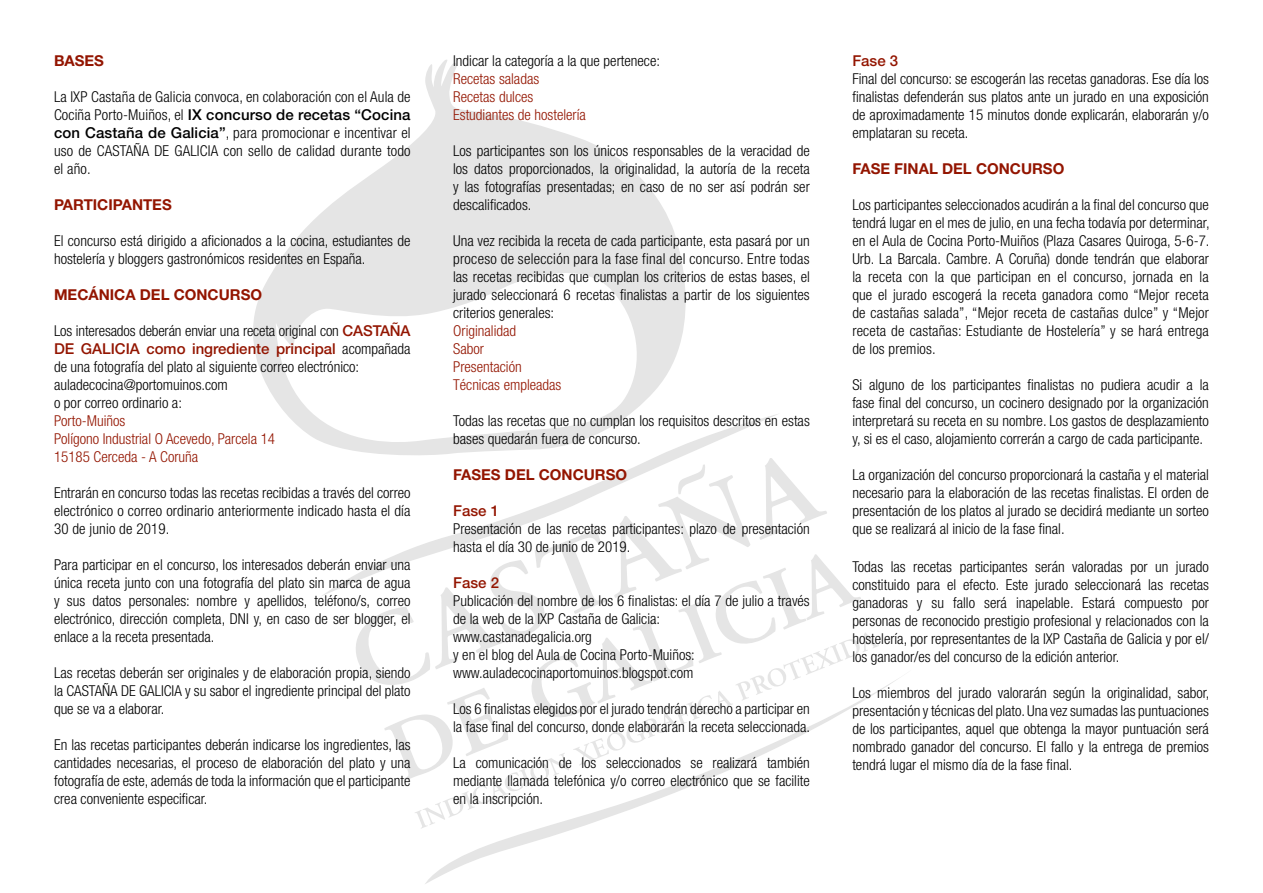
<style>
.page{position:relative;width:1263px;height:893px;background:#fff}
.page>*{position:absolute;margin:0;border:0;box-sizing:border-box;transform-origin:0 0}
.t1{font:300 condensed 15px/18px "Helvetica Neue LT";color:#000;text-align:justify}
.t2{font:300 condensed 15px/18px "Helvetica Neue LT";color:#931501}
.t3{font:700 15px "Helvetica Neue LT";color:#931501}
.t4{font:500 15px "Helvetica Neue LT";color:#931501}
.s1{font-weight:500;font-stretch:normal}
.s2{font-weight:500;font-stretch:normal;color:#931501}
</style>
<div class="page">
<svg style="left:253px;top:60px;width:433px;height:381px"></svg>
<svg style="left:320px;top:413px;width:458px;height:183px"></svg>
<svg style="left:425px;top:678px;width:474px;height:206px"></svg>
<svg style="left:354px;top:458px;width:525px;height:371px"></svg>
<p class="t3" style="left:54px;top:51px;width:52px">BASES</p>
<p class="t1" style="left:54px;top:87px;width:358px">La IXP Castaña de Galicia convoca, en colaboración con el Aula de Cociña Porto-Muiños, el <span class="s1">IX concurso de recetas “Cocina con Castaña de Galicia”</span>, para promocionar e incentivar el uso de CASTAÑA DE GALICIA con sello de calidad durante todo el año.</p>
<p class="t3" style="left:54px;top:195px;width:119px">PARTICIPANTES</p>
<p class="t1" style="left:54px;top:231px;width:358px">El concurso está dirigido a aficionados a la cocina, estudiantes de hostelería y bloggers gastronómicos residentes en España.</p>
<p class="t3" style="left:54px;top:285px;width:210px">MECÁNICA DEL CONCURSO</p>
<p class="t1" style="left:54px;top:321px;width:358px;text-align:left">Los interesados deberán enviar una receta original con <span class="s2">CASTAÑA DE GALICIA como ingrediente principal</span> acompañada de una fotografía del plato al siguiente correo electrónico: auladecocina@portomuinos.com<br>o por correo ordinario a:</p>
<p class="t2" style="left:54px;top:411px;width:223px">Porto-Muiños<br>Polígono Industrial O Acevedo, Parcela 14<br>15185 Cerceda - A Coruña</p>
<p class="t1" style="left:54px;top:483px;width:358px">Entrarán en concurso todas las recetas recibidas a través del correo electrónico o correo ordinario anteriormente indicado hasta el día 30 de junio de 2019.</p>
<p class="t1" style="left:54px;top:555px;width:358px">Para participar en el concurso, los interesados deberán enviar una única receta junto con una fotografía del plato sin marca de agua y sus datos personales: nombre y apellidos, teléfono/s, correo electrónico, dirección completa, DNI y, en caso de ser blogger, el enlace a la receta presentada.</p>
<p class="t1" style="left:54px;top:663px;width:358px">Las recetas deberán ser originales y de elaboración propia, siendo la CASTAÑA DE GALICIA y su sabor el ingrediente principal del plato que se va a elaborar.</p>
<p class="t1" style="left:54px;top:735px;width:358px">En las recetas participantes deberán indicarse los ingredientes, las cantidades necesarias, el proceso de elaboración del plato y una fotografía de este, además de toda la información que el participante crea conveniente especificar.</p>
<p class="t1" style="left:453px;top:51px;width:208px">Indicar la categoría a la que pertenece:</p>
<p class="t2" style="left:453px;top:69px;width:134px">Recetas saladas<br>Recetas dulces<br>Estudiantes de hostelería</p>
<p class="t1" style="left:453px;top:141px;width:358px">Los participantes son los únicos responsables de la veracidad de los datos proporcionados, la originalidad, la autoría de la receta y las fotografías presentadas; en caso de no ser así podrán ser descalificados.</p>
<p class="t1" style="left:453px;top:231px;width:358px">Una vez recibida la receta de cada participante, esta pasará por un proceso de selección para la fase final del concurso. Entre todas las recetas recibidas que cumplan los criterios de estas bases, el jurado seleccionará 6 recetas finalistas a partir de los siguientes criterios generales:</p>
<p class="t2" style="left:453px;top:321px;width:110px">Originalidad<br>Sabor<br>Presentación<br>Técnicas empleadas</p>
<p class="t1" style="left:453px;top:411px;width:358px">Todas las recetas que no cumplan los requisitos descritos en estas bases quedarán fuera de concurso.</p>
<p class="t3" style="left:453px;top:465px;width:175px">FASES DEL CONCURSO</p>
<p class="t4" style="left:453px;top:501px;width:47px">Fase 1</p>
<p class="t1" style="left:453px;top:519px;width:358px">Presentación de las recetas participantes: plazo de presentación hasta el día 30 de junio de 2019.</p>
<p class="t4" style="left:453px;top:573px;width:47px">Fase 2</p>
<p class="t1" style="left:453px;top:591px;width:358px;text-align:left">Publicación del nombre de los 6 finalistas: el día 7 de julio a través de la web de la IXP Castaña de Galicia:<br>www.castanadegalicia.org<br>y en el blog del Aula de Cocina Porto-Muiños: www.auladecocinaportomuinos.blogspot.com</p>
<p class="t1" style="left:453px;top:699px;width:358px">Los 6 finalistas elegidos por el jurado tendrán derecho a participar en la fase final del concurso, donde elaborarán la receta seleccionada.</p>
<p class="t1" style="left:453px;top:753px;width:358px">La comunicación de los seleccionados se realizará también mediante llamada telefónica y/o correo electrónico que se facilite en la inscripción.</p>
<p class="t4" style="left:852px;top:51px;width:47px">Fase 3</p>
<p class="t1" style="left:852px;top:69px;width:358px">Final del concurso: se escogerán las recetas ganadoras. Ese día los finalistas defenderán sus platos ante un jurado en una exposición de aproximadamente 15 minutos donde explicarán, elaborarán y/o emplataran su receta.</p>
<p class="t3" style="left:852px;top:159px;width:214px">FASE FINAL DEL CONCURSO</p>
<p class="t1" style="left:852px;top:195px;width:359px">Los participantes seleccionados acudirán a la final del concurso que tendrá lugar en el mes de julio, en una fecha todavía por determinar, en el Aula de Cocina Porto-Muiños (Plaza Casares Quiroga, 5-6-7.<br>Urb. La Barcala. Cambre. A Coruña) donde tendrán que elaborar la receta con la que participan en el concurso, jornada en la que el jurado escogerá la receta ganadora como “Mejor receta de castañas salada”, “Mejor receta de castañas dulce” y “Mejor receta de castañas: Estudiante de Hostelería” y se hará entrega de los premios.</p>
<p class="t1" style="left:852px;top:375px;width:358px">Si alguno de los participantes finalistas no pudiera acudir a la fase final del concurso, un cocinero designado por la organización interpretará su receta en su nombre. Los gastos de desplazamiento y, si es el caso, alojamiento correrán a cargo de cada participante.</p>
<p class="t1" style="left:852px;top:465px;width:358px">La organización del concurso proporcionará la castaña y el material necesario para la elaboración de las recetas finalistas. El orden de presentación de los platos al jurado se decidirá mediante un sorteo que se realizará al inicio de la fase final.</p>
<p class="t1" style="left:852px;top:557px;width:358px">Todas las recetas participantes serán valoradas por un jurado constituido para el efecto. Este jurado seleccionará las recetas ganadoras y su fallo será inapelable. Estará compuesto por personas de reconocido prestigio profesional y relacionados con la hostelería, por representantes de la IXP Castaña de Galicia y por el/ los ganador/es del concurso de la edición anterior.</p>
<p class="t1" style="left:852px;top:683px;width:359px">Los miembros del jurado valorarán según la originalidad, sabor, presentación y técnicas del plato. Una vez sumadas las puntuaciones de los participantes, aquel que obtenga la mayor puntuación será nombrado ganador del concurso. El fallo y la entrega de premios tendrá lugar el mismo día de la fase final.</p>
</div>
